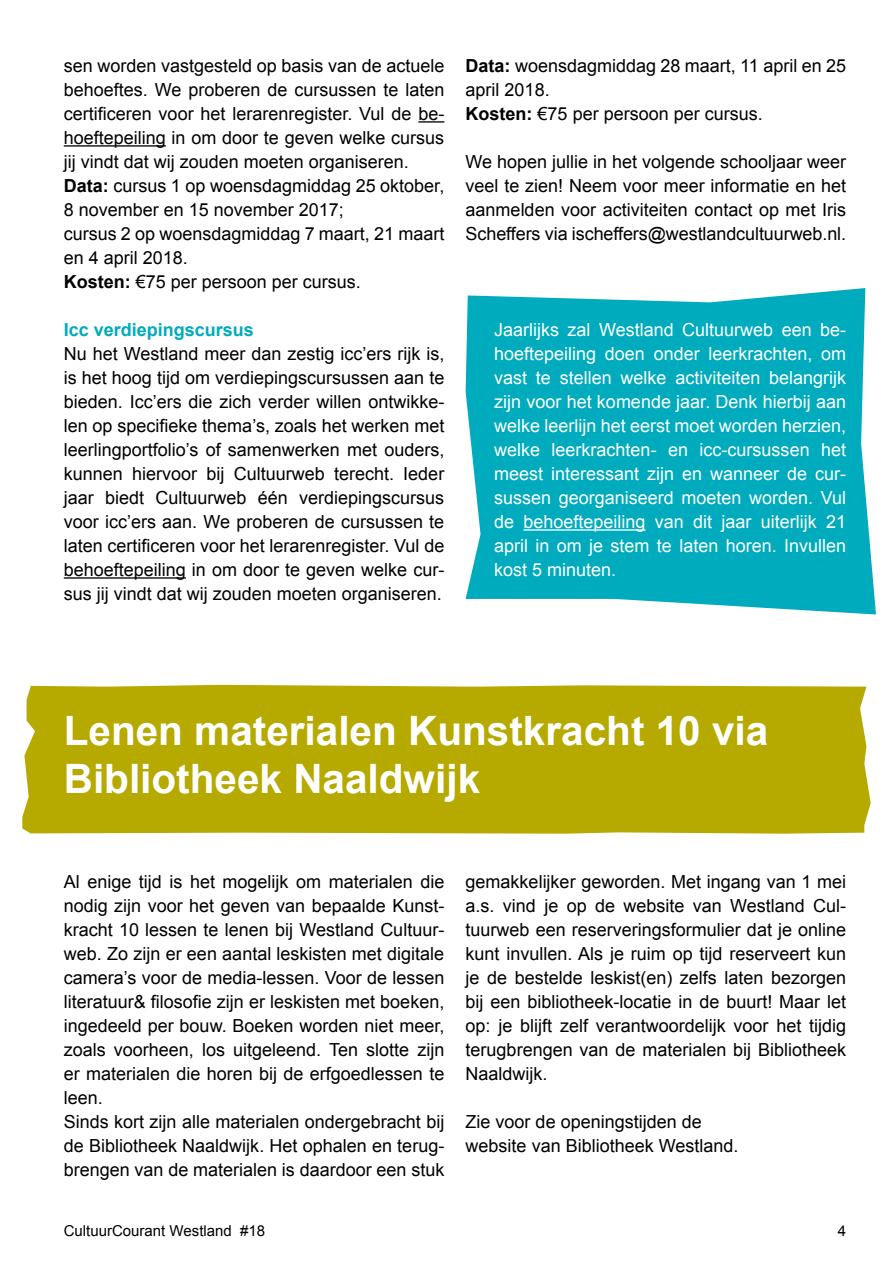
<style>
.page{position:relative;width:893px;height:1263px;background:#fff}
.page>*{position:absolute;margin:0;border:0;box-sizing:border-box;transform-origin:0 0}
.t1{font:700 40.5px/48px "Arial";color:#fff}
.t2{font:18px/24px "Arial";color:#000}
.t3{font:18px/24px "Arial";color:#fff;text-align:justify}
.t4{font:700 18px "Arial";color:#00abbd}
.t5{font:15px "Arial";color:#000}
.s1{font-weight:700}
</style>
<div class="page">
<svg style="left:466px;top:288px;width:410px;height:326px;background:#18b3c3"></svg>
<div style="left:22px;top:685px;width:849px;height:149px;background:#b6aa00"></div>
<hr style="left:418px;top:121px;width:26px;height:2px;background:#000">
<hr style="left:64px;top:145px;width:102px;height:2px;background:#000">
<hr style="left:64px;top:577px;width:122px;height:2px;background:#000">
<hr style="left:523px;top:529px;width:123px;height:2px;background:#fff">
<p class="t2" style="left:64px;top:54px;width:382px">sen worden vastgesteld op basis van de actuele behoeftes. We proberen de cursussen te laten certificeren voor het lerarenregister. Vul de be&shy;hoeftepeiling in om door te geven welke cursus jij vindt dat wij zouden moeten organiseren.<br><span class="s1">Data:</span> cursus 1 op woensdagmiddag 25 oktober, 8 november en 15 november 2017;<br>cursus 2 op woensdagmiddag 7 maart, 21 maart en 4 april 2018.<br><span class="s1">Kosten:</span> €75 per persoon per cursus.</p>
<p class="t4" style="left:64px;top:318px;width:192px">Icc verdiepingscursus</p>
<p class="t2" style="left:64px;top:342px;width:382px;text-align:justify">Nu het Westland meer dan zestig icc’ers rijk is, is het hoog tijd om verdiepingscursussen aan te bieden. Icc’ers die zich verder willen ontwikke&shy;len op specifieke thema’s, zoals het werken met leerlingportfolio’s of samenwerken met ouders, kunnen hiervoor bij Cultuurweb terecht. Ieder jaar biedt Cultuurweb één verdiepingscursus voor icc’ers aan. We proberen de cursussen te laten certificeren voor het lerarenregister. Vul de behoeftepeiling in om door te geven welke cur&shy;sus jij vindt dat wij zouden moeten organiseren.</p>
<p class="t2" style="left:466px;top:54px;width:382px"><span class="s1">Data:</span> woensdagmiddag 28 maart, 11 april en 25 april 2018.<br><span class="s1">Kosten:</span> €75 per persoon per cursus.</p>
<p class="t2" style="left:466px;top:150px;width:382px;text-align:justify">We hopen jullie in het volgende schooljaar weer veel te zien! Neem voor meer informatie en het aanmelden voor activiteiten contact op met Iris Scheffers via ischeffers@westlandcultuurweb.nl.</p>
<p class="t3" style="left:494px;top:318px;width:354px">Jaarlijks zal Westland Cultuurweb een be&shy;hoeftepeiling doen onder leerkrachten, om vast te stellen welke activiteiten belangrijk zijn voor het komende jaar. Denk hierbij aan welke leerlijn het eerst moet worden herzien, welke leerkrachten- en icc-cursussen het meest interessant zijn en wanneer de cur&shy;sussen georganiseerd moeten worden. Vul de behoeftepeiling van dit jaar uiterlijk 21 april in om je stem te laten horen. Invullen kost 5 minuten.</p>
<h1 class="t1" style="left:64px;top:708px;width:706px">Lenen materialen Kunstkracht 10 via<br>Bibliotheek Naaldwijk</h1>
<p class="t2" style="left:64px;top:870px;width:382px">Al enige tijd is het mogelijk om materialen die nodig zijn voor het geven van bepaalde Kunst&shy;kracht 10 lessen te lenen bij Westland Cultuur&shy;web. Zo zijn er een aantal leskisten met digitale camera’s voor de media-lessen. Voor de lessen literatuur&amp; filosofie zijn er leskisten met boeken, ingedeeld per bouw. Boeken worden niet meer, zoals voorheen, los uitgeleend. Ten slotte zijn er materialen die horen bij de erfgoedlessen te leen.<br>Sinds kort zijn alle materialen ondergebracht bij de Bibliotheek Naaldwijk. Het ophalen en terug&shy;brengen van de materialen is daardoor een stuk</p>
<p class="t2" style="left:466px;top:870px;width:382px;text-align:justify">gemakkelijker geworden. Met ingang van 1 mei a.s. vind je op de website van Westland Cul&shy;tuurweb een reserveringsformulier dat je online kunt invullen. Als je ruim op tijd reserveert kun je de bestelde leskist(en) zelfs laten bezorgen bij een bibliotheek-locatie in de buurt! Maar let op: je blijft zelf verantwoordelijk voor het tijdig terugbrengen van de materialen bij Bibliotheek Naaldwijk.</p>
<p class="t2" style="left:466px;top:1110px;width:274px">Zie voor de openingstijden de website van Bibliotheek Westland.</p>
<p class="t5" style="left:64px;top:1220px;width:203px">CultuurCourant Westland #18</p>
<p class="t5" style="left:838px;top:1220px;width:10px">4</p>
</div>
